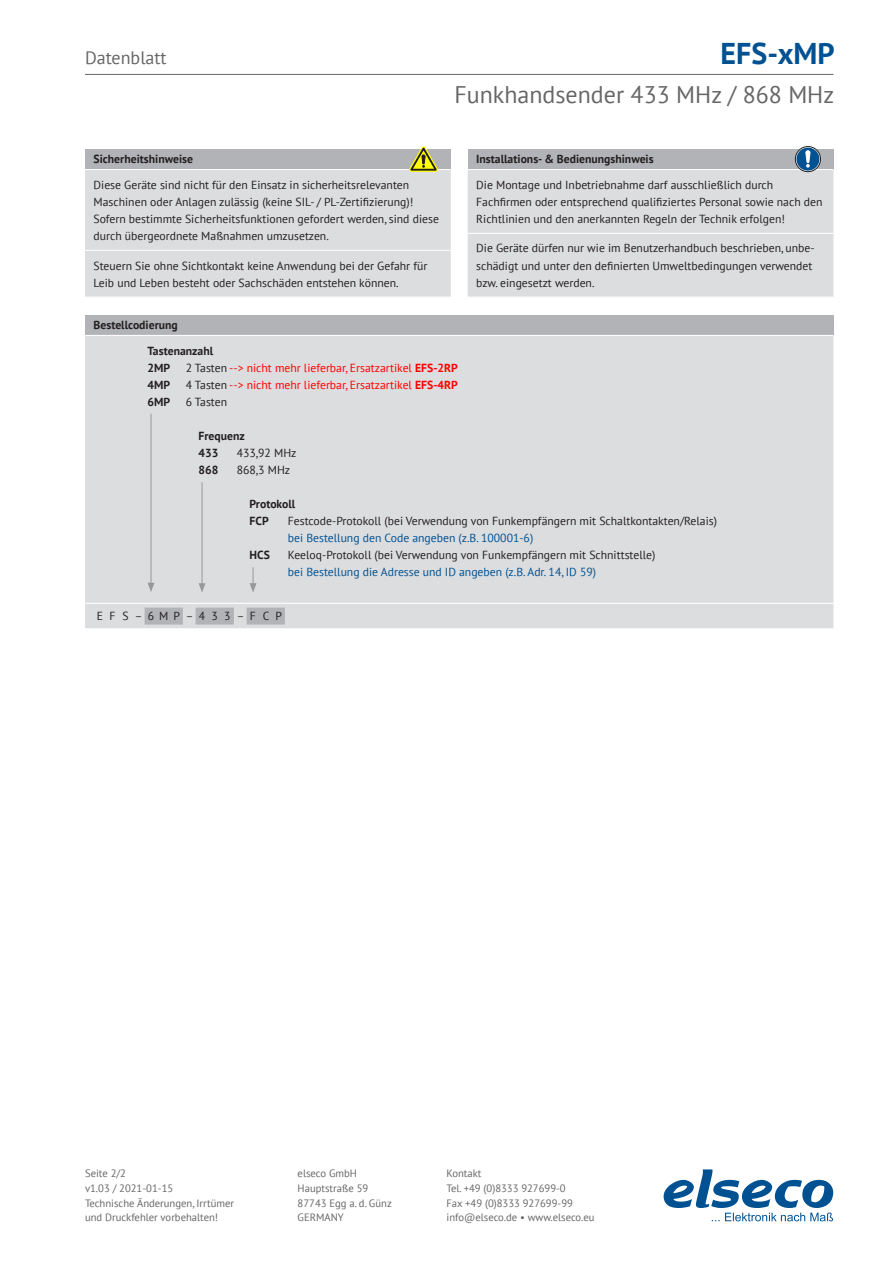
<style>
.page{position:relative;width:893px;height:1263px;background:#fff}
.page>*{position:absolute;margin:0;border:0;box-sizing:border-box;transform-origin:0 0}
.t1{font:700 30px "PT Sans";color:#005192}
.t2{font:24px "PT Sans";color:#666}
.t3{font:18px "PT Sans";color:#666}
.Fließtext{font:11.7px/17px "PT Sans";color:#231f20}
.Fließtext-2{font:11.7px "PT Sans";color:#f00}
.Fließtext-3{font:11.7px "PT Sans";color:#005192}
.Tabellenkopf{font:700 11.7px "PT Sans";color:#231f20}
.Fließtext-4{font:700 11.7px "PT Sans";color:#231f20}
.Bestellbezeichnung_K{font:11.7px "PT Sans";color:#231f20}
.t4{font:10.65px "PT Sans";color:#666}
.s1{color:#231f20}
.s2{font-weight:700}
</style>
<div class="page">
<hr style="left:85px;top:74px;width:748px;height:1px;background:#666">
<img style="left:664px;top:1169px;width:169px;height:39px">
<img style="left:725px;top:1212px;width:108px;height:9px">
<div style="left:468px;top:149px;width:365px;height:21px;background:#b2b3b7"></div>
<div style="left:468px;top:170px;width:365px;height:127px;background:#dcdddf"></div>
<hr style="left:468px;top:233px;width:365px;height:1px;background:#fff">
<hr style="left:468px;top:169px;width:365px;height:1px;background:#fff">
<div style="left:85px;top:149px;width:366px;height:21px;background:#b2b3b7"></div>
<div style="left:85px;top:170px;width:366px;height:127px;background:#dcdddf"></div>
<hr style="left:85px;top:250px;width:366px;height:1px;background:#fff">
<hr style="left:85px;top:169px;width:366px;height:1px;background:#fff">
<div style="left:85px;top:315px;width:748px;height:20px;background:#b2b3b7"></div>
<div style="left:85px;top:336px;width:748px;height:292px;background:#dcdddf"></div>
<hr style="left:85px;top:603px;width:748px;height:1px;background:#fff">
<hr style="left:151px;top:414px;width:1px;height:171px;background:#999">
<svg style="left:148px;top:583px;width:6px;height:9px"></svg>
<hr style="left:202px;top:482px;width:1px;height:104px;background:#999">
<svg style="left:199px;top:583px;width:6px;height:10px"></svg>
<svg style="left:250px;top:567px;width:6px;height:26px"></svg>
<svg style="left:145px;top:608px;width:140px;height:17px;background:#babbbf"></svg>
<svg style="left:404px;top:146px;width:40px;height:28px"></svg>
<svg style="left:795px;top:147px;width:25px;height:25px"></svg>
<div style="left:795px;top:146px;width:26px;height:26px;border:1px solid #231f20;border-radius:50%"></div>
<div style="left:796px;top:148px;width:23px;height:23px;background:#005192;border-radius:50%"></div>
<svg style="left:805px;top:150px;width:5px;height:18px"></svg>
<h3 class="t3" style="left:85px;top:46px;width:83px">Datenblatt</h3>
<h1 class="t1" style="left:721px;top:33px;width:115px">EFS-xMP</h1>
<h2 class="t2" style="left:454px;top:79px;width:381px">Funkhandsender 433 MHz / 868 MHz</h2>
<p class="Tabellenkopf" style="left:94px;top:151px;width:101px">Sicherheitshinweise</p>
<p class="Fließtext" style="left:94px;top:176px;width:317px">Diese Geräte sind nicht für den Einsatz in sicherheitsrelevanten</p>
<p class="Fließtext" style="left:94px;top:193px;width:321px">Maschinen oder Anlagen zulässig (keine SIL- / PL-Zertifizierung)!</p>
<p class="Fließtext" style="left:94px;top:210px;width:347px">Sofern bestimmte Sicherheitsfunktionen gefordert werden, sind diese durch übergeordnete Maßnahmen umzusetzen.</p>
<p class="Fließtext" style="left:94px;top:257px;width:335px">Steuern Sie ohne Sichtkontakt keine Anwendung bei der Gefahr für<br>Leib und Leben besteht oder Sachschäden entstehen können.</p>
<p class="Tabellenkopf" style="left:94px;top:317px;width:86px">Bestellcodierung</p>
<p class="Fließtext-4" style="left:148px;top:343px;width:67px">Tastenanzahl</p>
<p class="Fließtext-4" style="left:148px;top:360px;width:24px">2MP</p>
<p class="Fließtext-2" style="left:186px;top:360px;width:274px"><span class="s1">2 Tasten</span> --&gt; nicht mehr lieferbar, Ersatzartikel <span class="s2">EFS-2RP</span></p>
<p class="Fließtext-4" style="left:148px;top:377px;width:24px">4MP</p>
<p class="Fließtext-2" style="left:186px;top:377px;width:274px"><span class="s1">4 Tasten</span> --&gt; nicht mehr lieferbar, Ersatzartikel <span class="s2">EFS-4RP</span></p>
<p class="Fließtext-4" style="left:148px;top:394px;width:24px">6MP</p>
<p class="Fließtext" style="left:186px;top:393px;width:43px">6 Tasten</p>
<p class="Fließtext-4" style="left:199px;top:428px;width:48px">Frequenz</p>
<p class="Fließtext-4" style="left:199px;top:445px;width:21px">433</p>
<p class="Fließtext" style="left:237px;top:444px;width:61px">433,92 MHz</p>
<p class="Fließtext-4" style="left:199px;top:462px;width:21px">868</p>
<p class="Fließtext" style="left:237px;top:461px;width:55px">868,3 MHz</p>
<p class="Fließtext-4" style="left:250px;top:496px;width:47px">Protokoll</p>
<p class="Fließtext-4" style="left:250px;top:513px;width:21px">FCP</p>
<p class="Fließtext" style="left:288px;top:512px;width:431px">Festcode-Protokoll (bei Verwendung von Funkempfängern mit Schaltkontakten/Relais)</p>
<p class="Fließtext-3" style="left:288px;top:530px;width:247px">bei Bestellung den Code angeben (z.B. 100001-6)</p>
<p class="Fließtext-4" style="left:250px;top:547px;width:22px">HCS</p>
<p class="Fließtext" style="left:288px;top:546px;width:369px">Keeloq-Protokoll (bei Verwendung von Funkempfängern mit Schnittstelle)</p>
<p class="Fließtext-3" style="left:288px;top:564px;width:310px">bei Bestellung die Adresse und ID angeben (z.B. Adr. 14, ID 59)</p>
<p class="Bestellbezeichnung_K" style="left:97px;top:609px;width:8px">E</p>
<p class="Bestellbezeichnung_K" style="left:110px;top:609px;width:8px">F</p>
<p class="Bestellbezeichnung_K" style="left:122px;top:609px;width:8px">S</p>
<p class="Bestellbezeichnung_K" style="left:135px;top:609px;width:47px">– 6 M P</p>
<p class="Bestellbezeichnung_K" style="left:186px;top:609px;width:21px">– 4</p>
<p class="Bestellbezeichnung_K" style="left:212px;top:609px;width:8px">3</p>
<p class="Bestellbezeichnung_K" style="left:224px;top:609px;width:8px">3</p>
<p class="Bestellbezeichnung_K" style="left:237px;top:609px;width:9px">–</p>
<p class="Bestellbezeichnung_K" style="left:250px;top:609px;width:8px">F</p>
<p class="Bestellbezeichnung_K" style="left:263px;top:609px;width:8px">C</p>
<p class="Bestellbezeichnung_K" style="left:275px;top:609px;width:8px">P</p>
<p class="Tabellenkopf" style="left:476px;top:151px;width:179px">Installations- &amp; Bedienungshinweis</p>
<p class="Fließtext" style="left:476px;top:176px;width:299px">Die Montage und Inbetriebnahme darf ausschließlich durch</p>
<p class="Fließtext" style="left:476px;top:193px;width:348px">Fachfirmen oder entsprechend qualifiziertes Personal sowie nach den<br>Richtlinien und den anerkannten Regeln der Technik erfolgen!</p>
<p class="Fließtext" style="left:476px;top:240px;width:340px">Die Geräte dürfen nur wie im Benutzerhandbuch beschrieben, unbe&shy;schädigt und unter den definierten Umweltbedingungen verwendet bzw. eingesetzt werden.</p>
<p class="t4" style="left:85px;top:1167px;width:42px">Seite 2/2</p>
<p class="t4" style="left:298px;top:1167px;width:61px">elseco GmbH</p>
<p class="t4" style="left:446px;top:1167px;width:37px">Kontakt</p>
<p class="t4" style="left:85px;top:1181px;width:90px">v1.03 / 2021-01-15</p>
<p class="t4" style="left:298px;top:1181px;width:72px">Hauptstraße 59</p>
<p class="t4" style="left:446px;top:1181px;width:121px">Tel. +49 (0)8333 927699-0</p>
<p class="t4" style="left:85px;top:1196px;width:151px">Technische Änderungen, Irrtümer</p>
<p class="t4" style="left:298px;top:1196px;width:96px">87743 Egg a. d. Günz</p>
<p class="t4" style="left:446px;top:1196px;width:128px">Fax +49 (0)8333 927699-99</p>
<p class="t4" style="left:85px;top:1211px;width:135px">und Druckfehler vorbehalten!</p>
<p class="t4" style="left:298px;top:1211px;width:48px">GERMANY</p>
<p class="t4" style="left:446px;top:1211px;width:150px">info@elseco.de • www.elseco.eu</p>
</div>
